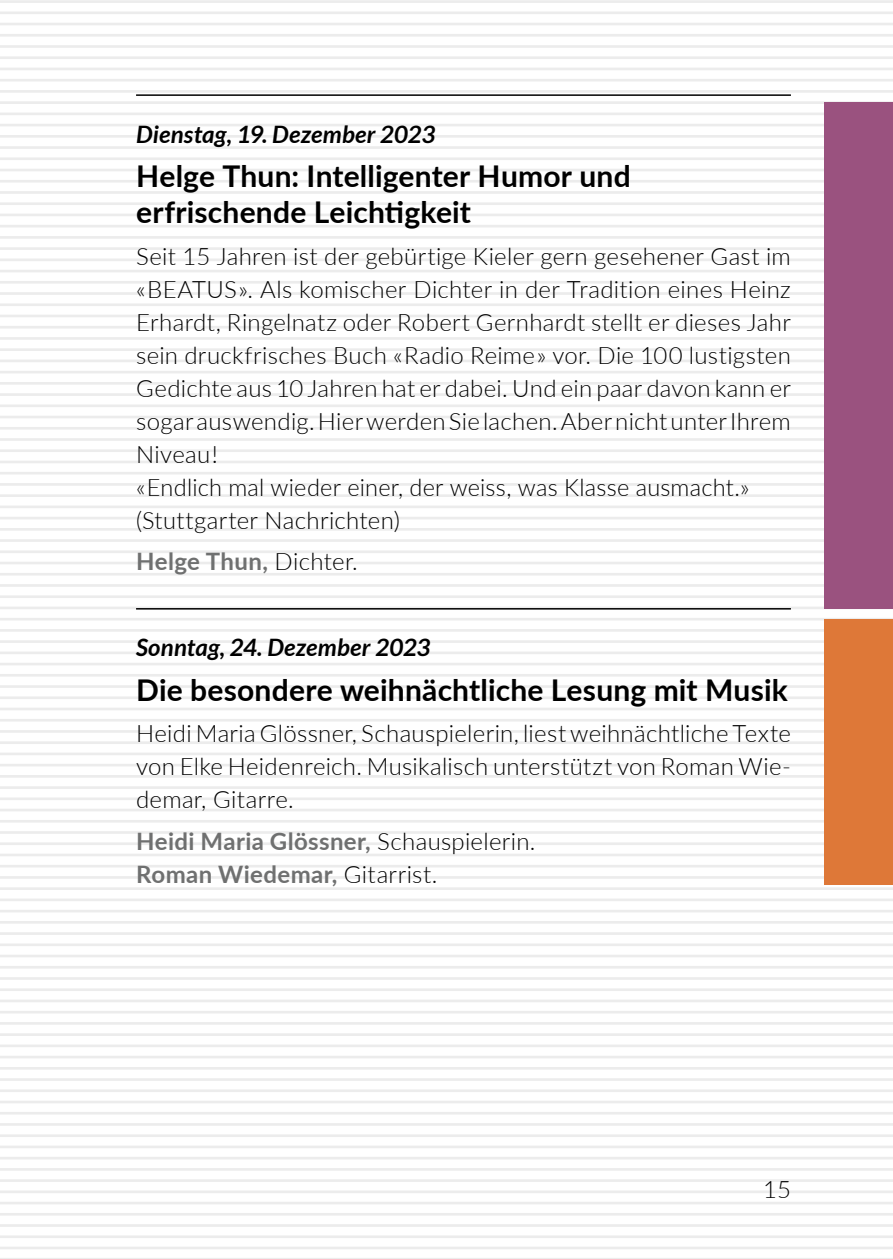
<style>
.page{position:relative;width:893px;height:1259px;background:#fff}
.page>*{position:absolute;margin:0;border:0;box-sizing:border-box;transform-origin:0 0}
.t1{font:700 30px/36px "Lato";letter-spacing:.005em;color:#000}
.t2{font:300 24px/33px "Lato";letter-spacing:.01em;color:#000}
.t3{font:700 24px/33px "Lato";letter-spacing:.015em;color:#6f7070}
.t4{font:italic 700 24px "Lato";letter-spacing:.01em;color:#000}
.s1{font-weight:300;color:#000}
</style>
<div class="page">
<hr style="left:0;top:1257px;width:893px;height:2px;background:#ececec">
<hr style="left:0;top:1246px;width:893px;height:3px;background:#ececec">
<hr style="left:0;top:1235px;width:893px;height:3px;background:#ececec">
<hr style="left:0;top:1224px;width:893px;height:2px;background:#ececec">
<hr style="left:0;top:1213px;width:893px;height:2px;background:#ececec">
<hr style="left:0;top:1201px;width:893px;height:3px;background:#ececec">
<hr style="left:0;top:1190px;width:893px;height:3px;background:#ececec">
<hr style="left:0;top:1179px;width:893px;height:3px;background:#ececec">
<hr style="left:0;top:1168px;width:893px;height:2px;background:#ececec">
<hr style="left:0;top:1156px;width:893px;height:3px;background:#ececec">
<hr style="left:0;top:1145px;width:893px;height:3px;background:#ececec">
<hr style="left:0;top:1134px;width:893px;height:3px;background:#ececec">
<hr style="left:0;top:1123px;width:893px;height:2px;background:#ececec">
<hr style="left:0;top:1112px;width:893px;height:2px;background:#ececec">
<hr style="left:0;top:1100px;width:893px;height:3px;background:#ececec">
<hr style="left:0;top:1089px;width:893px;height:3px;background:#ececec">
<hr style="left:0;top:1078px;width:893px;height:3px;background:#ececec">
<hr style="left:0;top:1067px;width:893px;height:2px;background:#ececec">
<hr style="left:0;top:1055px;width:893px;height:3px;background:#ececec">
<hr style="left:0;top:1044px;width:893px;height:3px;background:#ececec">
<hr style="left:0;top:1033px;width:893px;height:3px;background:#ececec">
<hr style="left:0;top:1022px;width:893px;height:2px;background:#ececec">
<hr style="left:0;top:1011px;width:893px;height:2px;background:#ececec">
<hr style="left:0;top:999px;width:893px;height:3px;background:#ececec">
<hr style="left:0;top:988px;width:893px;height:3px;background:#ececec">
<hr style="left:0;top:977px;width:893px;height:2px;background:#ececec">
<hr style="left:0;top:966px;width:893px;height:2px;background:#ececec">
<hr style="left:0;top:954px;width:893px;height:3px;background:#ececec">
<hr style="left:0;top:943px;width:893px;height:3px;background:#ececec">
<hr style="left:0;top:932px;width:893px;height:3px;background:#ececec">
<hr style="left:0;top:921px;width:893px;height:2px;background:#ececec">
<hr style="left:0;top:909px;width:893px;height:3px;background:#ececec">
<hr style="left:0;top:898px;width:893px;height:3px;background:#ececec">
<hr style="left:0;top:887px;width:893px;height:3px;background:#ececec">
<hr style="left:0;top:876px;width:893px;height:2px;background:#ececec">
<hr style="left:0;top:865px;width:893px;height:2px;background:#ececec">
<hr style="left:0;top:853px;width:893px;height:3px;background:#ececec">
<hr style="left:0;top:842px;width:893px;height:3px;background:#ececec">
<hr style="left:0;top:831px;width:893px;height:3px;background:#ececec">
<hr style="left:0;top:820px;width:893px;height:2px;background:#ececec">
<hr style="left:0;top:808px;width:893px;height:3px;background:#ececec">
<hr style="left:0;top:797px;width:893px;height:3px;background:#ececec">
<hr style="left:0;top:786px;width:893px;height:3px;background:#ececec">
<hr style="left:0;top:775px;width:893px;height:2px;background:#ececec">
<hr style="left:0;top:764px;width:893px;height:2px;background:#ececec">
<hr style="left:0;top:752px;width:893px;height:3px;background:#ececec">
<hr style="left:0;top:741px;width:893px;height:3px;background:#ececec">
<hr style="left:0;top:730px;width:893px;height:3px;background:#ececec">
<hr style="left:0;top:719px;width:893px;height:2px;background:#ececec">
<hr style="left:0;top:707px;width:893px;height:3px;background:#ececec">
<hr style="left:0;top:696px;width:893px;height:3px;background:#ececec">
<hr style="left:0;top:685px;width:893px;height:3px;background:#ececec">
<hr style="left:0;top:674px;width:893px;height:2px;background:#ececec">
<hr style="left:0;top:663px;width:893px;height:2px;background:#ececec">
<hr style="left:0;top:651px;width:893px;height:3px;background:#ececec">
<hr style="left:0;top:640px;width:893px;height:3px;background:#ececec">
<hr style="left:0;top:629px;width:893px;height:3px;background:#ececec">
<hr style="left:0;top:618px;width:893px;height:2px;background:#ececec">
<hr style="left:0;top:606px;width:893px;height:3px;background:#ececec">
<hr style="left:0;top:595px;width:893px;height:3px;background:#ececec">
<hr style="left:0;top:584px;width:893px;height:3px;background:#ececec">
<hr style="left:0;top:573px;width:893px;height:2px;background:#ececec">
<hr style="left:0;top:562px;width:893px;height:2px;background:#ececec">
<hr style="left:0;top:550px;width:893px;height:3px;background:#ececec">
<hr style="left:0;top:539px;width:893px;height:3px;background:#ececec">
<hr style="left:0;top:528px;width:893px;height:2px;background:#ececec">
<hr style="left:0;top:517px;width:893px;height:2px;background:#ececec">
<hr style="left:0;top:505px;width:893px;height:3px;background:#ececec">
<hr style="left:0;top:494px;width:893px;height:3px;background:#ececec">
<hr style="left:0;top:483px;width:893px;height:3px;background:#ececec">
<hr style="left:0;top:472px;width:893px;height:2px;background:#ececec">
<hr style="left:0;top:460px;width:893px;height:3px;background:#ececec">
<hr style="left:0;top:449px;width:893px;height:3px;background:#ececec">
<hr style="left:0;top:438px;width:893px;height:3px;background:#ececec">
<hr style="left:0;top:427px;width:893px;height:2px;background:#ececec">
<hr style="left:0;top:416px;width:893px;height:2px;background:#ececec">
<hr style="left:0;top:404px;width:893px;height:3px;background:#ececec">
<hr style="left:0;top:393px;width:893px;height:3px;background:#ececec">
<hr style="left:0;top:382px;width:893px;height:3px;background:#ececec">
<hr style="left:0;top:371px;width:893px;height:2px;background:#ececec">
<hr style="left:0;top:359px;width:893px;height:3px;background:#ececec">
<hr style="left:0;top:348px;width:893px;height:3px;background:#ececec">
<hr style="left:0;top:337px;width:893px;height:3px;background:#ececec">
<hr style="left:0;top:326px;width:893px;height:2px;background:#ececec">
<hr style="left:0;top:315px;width:893px;height:2px;background:#ececec">
<hr style="left:0;top:303px;width:893px;height:3px;background:#ececec">
<hr style="left:0;top:292px;width:893px;height:3px;background:#ececec">
<hr style="left:0;top:281px;width:893px;height:3px;background:#ececec">
<hr style="left:0;top:270px;width:893px;height:2px;background:#ececec">
<hr style="left:0;top:258px;width:893px;height:3px;background:#ececec">
<hr style="left:0;top:247px;width:893px;height:3px;background:#ececec">
<hr style="left:0;top:236px;width:893px;height:3px;background:#ececec">
<hr style="left:0;top:225px;width:893px;height:2px;background:#ececec">
<hr style="left:0;top:214px;width:893px;height:2px;background:#ececec">
<hr style="left:0;top:202px;width:893px;height:3px;background:#ececec">
<hr style="left:0;top:191px;width:893px;height:3px;background:#ececec">
<hr style="left:0;top:180px;width:893px;height:2px;background:#ececec">
<hr style="left:0;top:169px;width:893px;height:2px;background:#ececec">
<hr style="left:0;top:157px;width:893px;height:3px;background:#ececec">
<hr style="left:0;top:146px;width:893px;height:3px;background:#ececec">
<hr style="left:0;top:135px;width:893px;height:3px;background:#ececec">
<hr style="left:0;top:124px;width:893px;height:2px;background:#ececec">
<hr style="left:0;top:113px;width:893px;height:2px;background:#ececec">
<hr style="left:0;top:101px;width:893px;height:3px;background:#ececec">
<hr style="left:0;top:90px;width:893px;height:3px;background:#ececec">
<hr style="left:0;top:79px;width:893px;height:2px;background:#ececec">
<hr style="left:0;top:68px;width:893px;height:2px;background:#ececec">
<hr style="left:0;top:56px;width:893px;height:3px;background:#ececec">
<hr style="left:0;top:45px;width:893px;height:3px;background:#ececec">
<hr style="left:0;top:34px;width:893px;height:3px;background:#ececec">
<hr style="left:0;top:23px;width:893px;height:2px;background:#ececec">
<hr style="left:0;top:11px;width:893px;height:3px;background:#ececec">
<hr style="left:0;top:0;width:893px;height:3px;background:#ececec">
<hr style="left:136px;top:94px;width:655px;height:2px;background:#000">
<hr style="left:136px;top:608px;width:655px;height:1px;background:#000">
<div style="left:825px;top:619px;width:68px;height:265px;background:#de7838"></div>
<div style="left:825px;top:102px;width:68px;height:506px;background:#9a527f"></div>
<p class="t4" style="left:136px;top:120px;width:301px">Dienstag, 19. Dezember 2023</p>
<p class="t1" style="left:136px;top:157px;width:496px">Helge Thun: Intelligenter Humor und erfrischende Leichtigkeit</p>
<p class="t2" style="left:136px;top:239px;width:656px">Seit 15 Jahren ist der gebürtige Kieler gern gesehener Gast im « BEATUS ». Als komischer Dichter in der Tradition eines Heinz Erhardt, Ringelnatz oder Robert Gernhardt stellt er dieses Jahr sein druckfrisches Buch « Radio Reime » vor. Die 100 lustigsten Gedichte aus 10 Jahren hat er dabei. Und ein paar davon kann er sogar auswendig. Hier werden Sie lachen. Aber nicht unter Ihrem Niveau !<br>« Endlich mal wieder einer, der weiss, was Klasse ausmacht.» (Stuttgarter Nachrichten)</p>
<p class="t3" style="left:136px;top:544px;width:223px">Helge Thun, <span class="s1">Dichter.</span></p>
<p class="t4" style="left:136px;top:634px;width:296px">Sonntag, 24. Dezember 2023</p>
<p class="t1" style="left:136px;top:670px;width:653px">Die besondere weihnächtliche Lesung mit Musik</p>
<p class="t2" style="left:136px;top:716px;width:656px;text-align:justify">Heidi Maria Glössner, Schauspielerin, liest weihnächtliche Texte von Elke Heidenreich. Musikalisch unterstützt von Roman Wie&shy;demar, Gitarre.</p>
<p class="t3" style="left:136px;top:823px;width:401px">Heidi Maria Glössner, <span class="s1">Schauspielerin.<br></span>Roman Wiedemar, <span class="s1">Gitarrist.</span></p>
<p class="t2" style="left:763px;top:1171px;width:29px">15</p>
</div>
